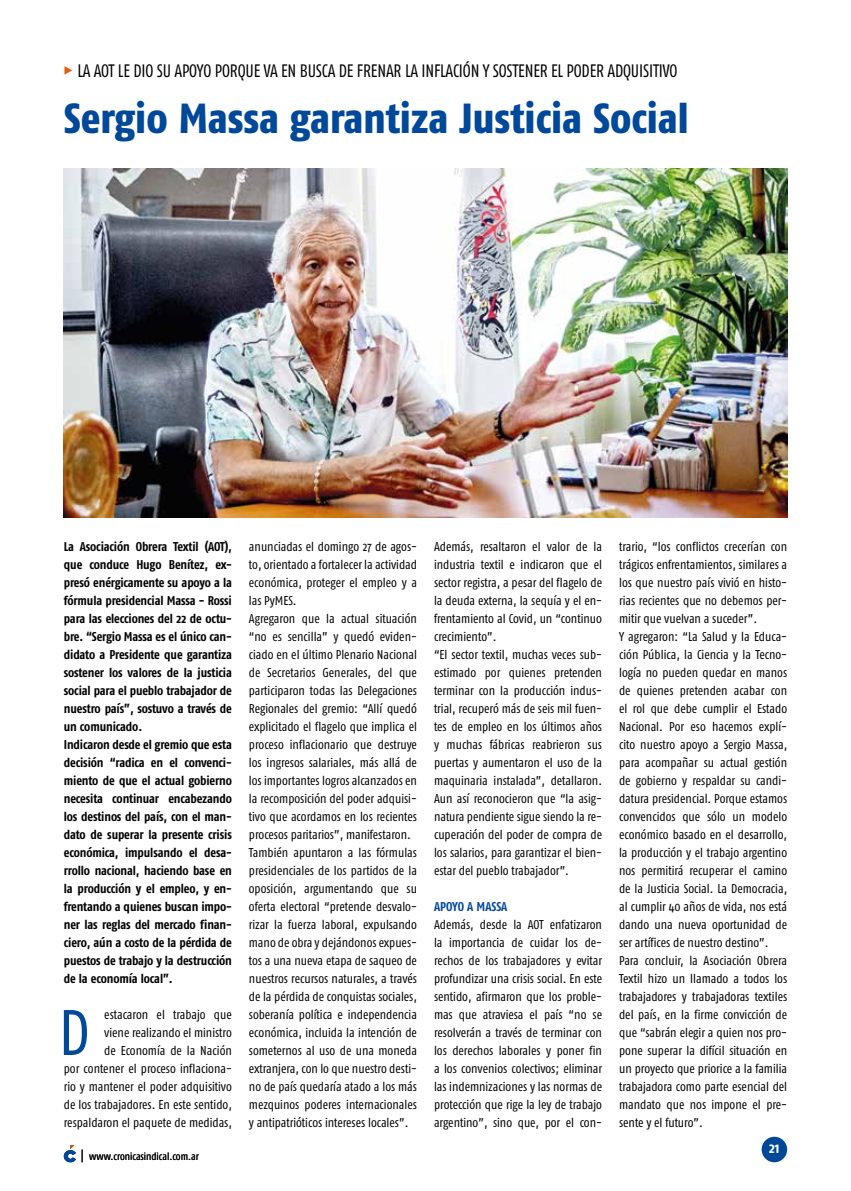
<style>
.page{position:relative;width:851px;height:1191px;background:#fff}
.page>*{position:absolute;margin:0;border:0;box-sizing:border-box;transform-origin:0 0}
.t1{font:64.2px "Fago Co";color:#00489a}
.t2{font:800 42px "Fago Co";color:#00489a}
.t3{font:18px "Fago Co Lf";letter-spacing:-.01em;color:#000;scale:.94 1}
.t4{font:700 15px "Fago Co";color:#fff}
.t5{font:12.75px/18px "Fago Co";color:#000}
.t6{font:700 12.75px/18px "Fago Co";letter-spacing:-.01em;color:#000}
.t7{font:700 12.75px "Fago Co";letter-spacing:-.005em;color:#00489a}
.t8{font:10.5px "Fago Co";color:#000}
.s1{font-family:"Fago Co Extra Bold Caps Exp";color:#ea5b0b}
</style>
<div class="page">
<div style="left:761px;top:1136px;width:26px;height:26px;background:#00489a;border-radius:50%"></div>
<svg style="left:64px;top:1145px;width:12px;height:17px"></svg>
<svg style="left:82px;top:1149px;width:1px;height:13px"></svg>
<img style="left:64px;top:168px;width:723px;height:350px">
<h3 class="t3" style="left:64px;top:60px;width:654px"><span class="s1">%</span> LA AOT LE DIO SU APOYO PORQUE VA EN BUSCA DE FRENAR LA INFLACIÓN Y SOSTENER EL PODER ADQUISITIVO</h3>
<h2 class="t2" style="left:64px;top:93px;width:626px">Sergio Massa garantiza Justicia Social</h2>
<p class="t6" style="left:64px;top:537px;width:169px">La Asociación Obrera Textil (AOT), que conduce Hugo Benítez, ex&shy;presó enérgicamente su apoyo a la fórmula presidencial Massa - Rossi para las elecciones del 22 de octu&shy;bre. “Sergio Massa es el único can&shy;didato a Presidente que garantiza sostener los valores de la justicia social para el pueblo trabajador de nuestro país”, sostuvo a través de un comunicado.<br>Indicaron desde el gremio que esta decisión “radica en el convenci&shy;miento de que el actual gobierno necesita continuar encabezando los destinos del país, con el man&shy;dato de superar la presente crisis económica, impulsando el desa&shy;rrollo nacional, haciendo base en la producción y el empleo, y en&shy;frentando a quienes buscan impo&shy;ner las reglas del mercado finan&shy;ciero, aún a costo de la pérdida de puestos de trabajo y la destrucción de la economía local”.</p>
<h1 class="t1" style="left:59px;top:996px;width:33px">D</h1>
<p class="t5" style="left:64px;top:1005px;width:169px;text-align:right">estacaron el trabajo que<br>viene realizando el ministro<br>de Economía de la Nación<br>por contener el proceso inflaciona&shy;rio y mantener el poder adquisitivo de los trabajadores. En este sentido, respaldaron el paquete de medidas,</p>
<p class="t8" style="left:89px;top:1150px;width:111px">www.cronicasindical.com.ar</p>
<p class="t5" style="left:249px;top:537px;width:169px">anunciadas el domingo 27 de agos&shy;to, orientado a fortalecer la actividad económica, proteger el empleo y a las PyMES.<br>Agregaron que la actual situación “no es sencilla” y quedó eviden&shy;ciado en el último Plenario Nacional de Secretarios Generales, del que participaron todas las Delegaciones Regionales del gremio: “Allí quedó explicitado el flagelo que implica el proceso inflacionario que destruye los ingresos salariales, más allá de los importantes logros alcanzados en la recomposición del poder adquisi&shy;tivo que acordamos en los recientes procesos paritarios”, manifestaron.<br>También apuntaron a las fórmulas presidenciales de los partidos de la oposición, argumentando que su oferta electoral “pretende desvalo&shy;rizar la fuerza laboral, expulsando mano de obra y dejándonos expues&shy;tos a una nueva etapa de saqueo de nuestros recursos naturales, a través de la pérdida de conquistas sociales, soberanía política e independencia económica, incluida la intención de someternos al uso de una moneda extranjera, con lo que nuestro desti&shy;no de país quedaría atado a los más mezquinos poderes internacionales y antipatrióticos intereses locales”.</p>
<p class="t5" style="left:434px;top:537px;width:169px">Además, resaltaron el valor de la industria textil e indicaron que el sector registra, a pesar del flagelo de la deuda externa, la sequía y el en&shy;frentamiento al Covid, un “continuo crecimiento”.<br>“El sector textil, muchas veces sub&shy;estimado por quienes pretenden terminar con la producción indus&shy;trial, recuperó más de seis mil fuen&shy;tes de empleo en los últimos años y muchas fábricas reabrieron sus puertas y aumentaron el uso de la maquinaria instalada”, detallaron.<br>Aun así reconocieron que “la asig&shy;natura pendiente sigue siendo la re&shy;cuperación del poder de compra de los salarios, para garantizar el bien&shy;estar del pueblo trabajador”.</p>
<p class="t7" style="left:434px;top:899px;width:75px">APOYO A MASSA</p>
<p class="t5" style="left:434px;top:915px;width:170px;text-align:justify">Además, desde la AOT enfatizaron la importancia de cuidar los de&shy;rechos de los trabajadores y evitar profundizar una crisis social. En este sentido, afirmaron que los proble&shy;mas que atraviesa el país “no se resolverán a través de terminar con los derechos laborales y poner fin a los convenios colectivos; eliminar las indemnizaciones y las normas de protección que rige la ley de trabajo argentino”, sino que, por el con-</p>
<p class="t5" style="left:619px;top:537px;width:169px">trario, “los conflictos crecerían con trágicos enfrentamientos, similares a los que nuestro país vivió en histo&shy;rias recientes que no debemos per&shy;mitir que vuelvan a suceder”.<br>Y agregaron: “La Salud y la Educa&shy;ción Pública, la Ciencia y la Tecno&shy;logía no pueden quedar en manos de quienes pretenden acabar con el rol que debe cumplir el Estado Nacional. Por eso hacemos explí&shy;cito nuestro apoyo a Sergio Massa, para acompañar su actual gestión de gobierno y respaldar su candi&shy;datura presidencial. Porque estamos convencidos que sólo un modelo económico basado en el desarrollo, la producción y el trabajo argentino nos permitirá recuperar el camino de la Justicia Social. La Democracia, al cumplir 40 años de vida, nos está dando una nueva oportunidad de ser artífices de nuestro destino”.<br>Para concluir, la Asociación Obrera Textil hizo un llamado a todos los trabajadores y trabajadoras textiles del país, en la firme convicción de que “sabrán elegir a quien nos pro&shy;pone superar la difícil situación en un proyecto que priorice a la familia trabajadora como parte esencial del mandato que nos impone el pre&shy;sente y el futuro”.</p>
<p class="t4" style="left:769px;top:1139px;width:12px">21</p>
</div>
